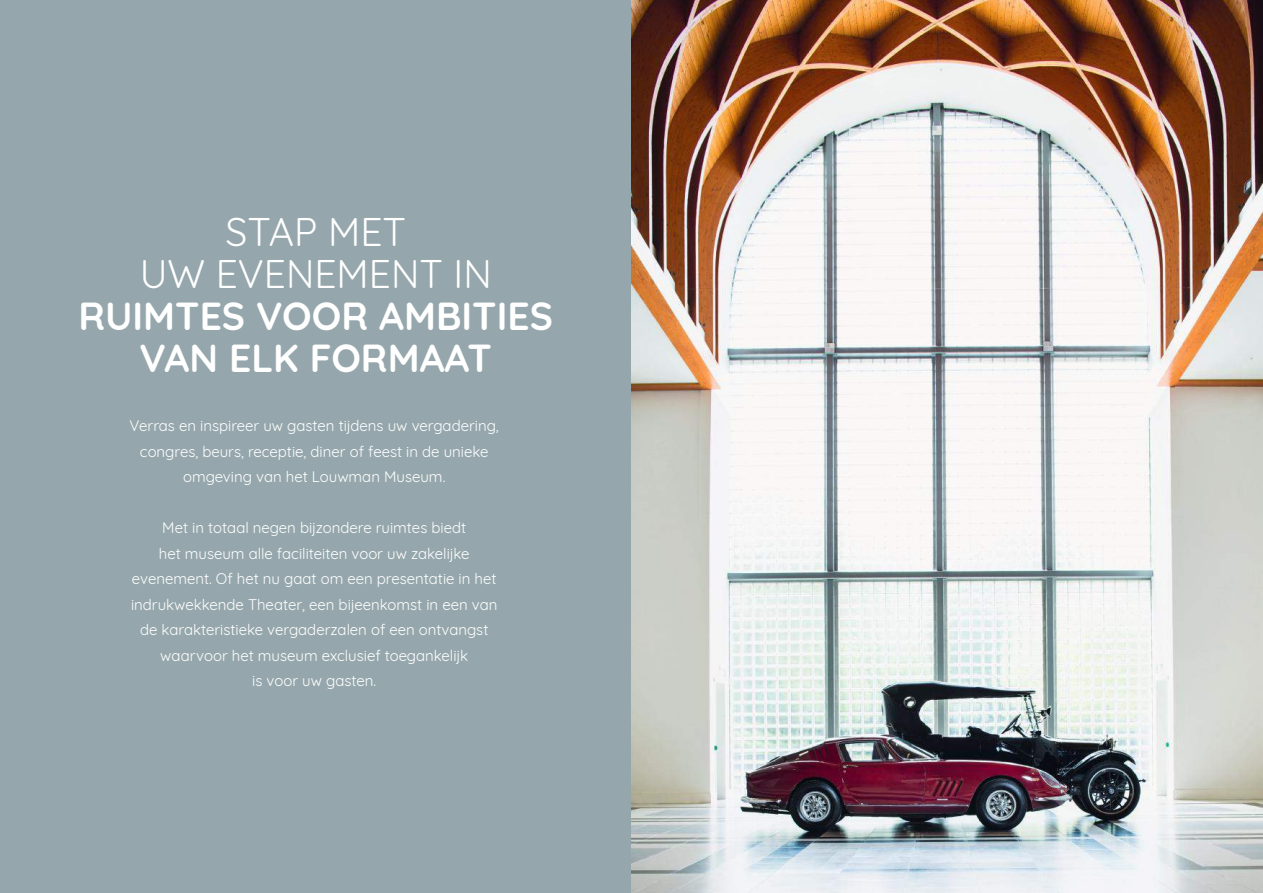
<style>
.page{position:relative;width:1263px;height:893px;background:#95a7ac}
.page>*{position:absolute;margin:0;border:0;box-sizing:border-box;transform-origin:0 0}
.t1{font:700 39px/42px "Quicksand";color:#fff;text-align:center}
.t2{font:39px/42px "Quicksand";color:#fff;text-align:center}
.t3{font:15px/25.5px "Quicksand";color:#fff;text-align:center}
</style>
<div class="page">
<img style="left:631px;top:0;width:632px;height:893px">
<h1 class="t2" style="left:140px;top:207px;width:354px">STAP MET<br>UW EVENEMENT IN</h1>
<h1 class="t1" style="left:78px;top:292px;width:476px">RUIMTES VOOR AMBITIES<br>VAN ELK FORMAAT</h1>
<p class="t3" style="left:130px;top:412px;width:371px">Verras en inspireer uw gasten tijdens uw vergadering, congres, beurs, receptie, diner of feest in de unieke omgeving van het Louwman Museum.</p>
<p class="t3" style="left:131px;top:514px;width:368px">Met in totaal negen bijzondere ruimtes biedt<br>het museum alle faciliteiten voor uw zakelijke evenement. Of het nu gaat om een presentatie in het indrukwekkende Theater, een bijeenkomst in een van de karakteristieke vergaderzalen of een ontvangst waarvoor het museum exclusief toegankelijk<br>is voor uw gasten.</p>
</div>
